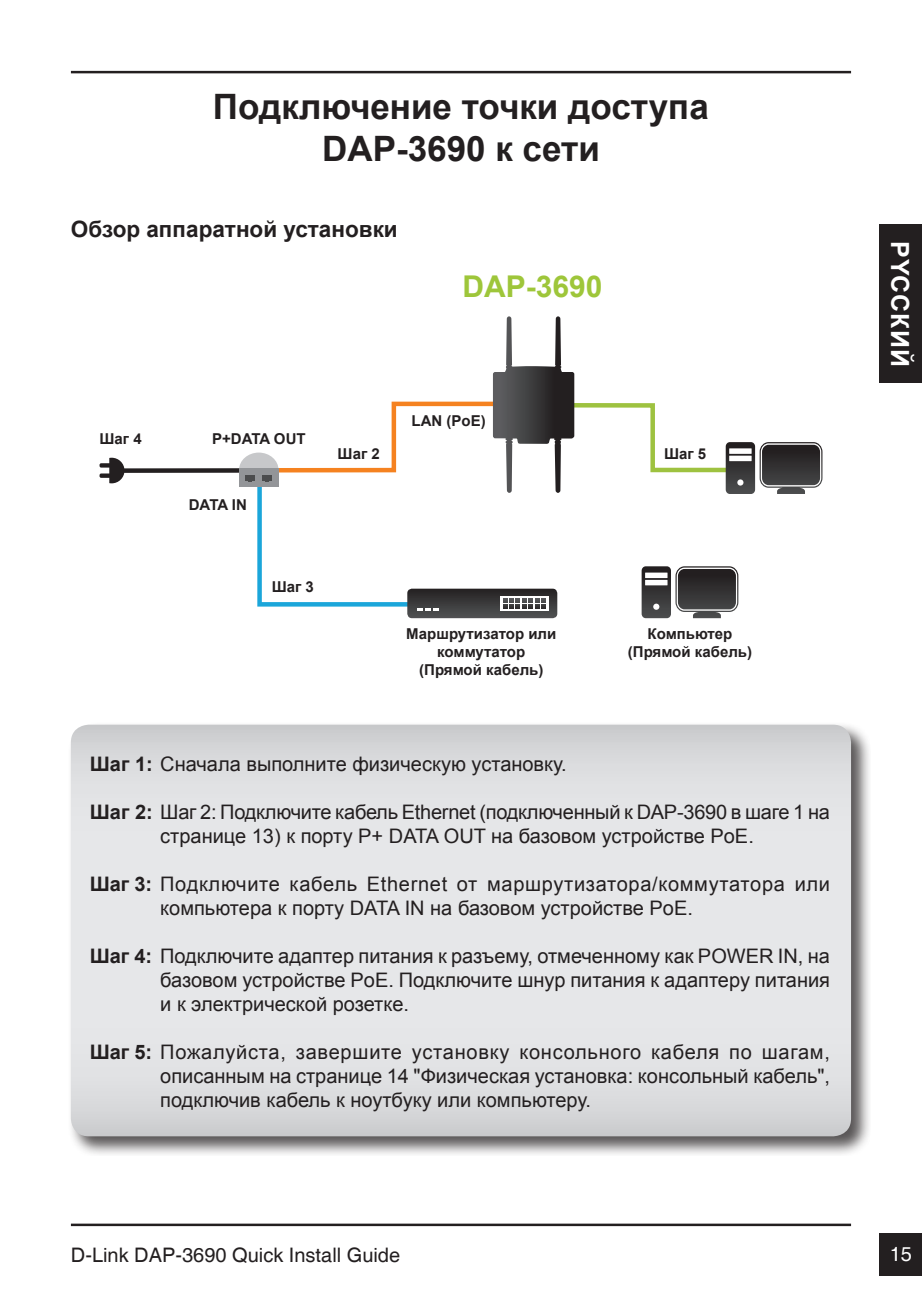
<style>
.page{position:relative;width:922px;height:1297px;background:#fff}
.page>*{position:absolute;margin:0;border:0;box-sizing:border-box;transform-origin:0 0}
.t1{font:700 35px/42px "Arial";color:#231f20;text-align:center}
.t2{font:700 30px "Arial";color:#9ec63a}
.t3{font:700 25px "Arial";letter-spacing:.035em;color:#fff}
.t4{font:700 22.5px "Arial";color:#231f20}
.t5{font:20px/24px "Arial";color:#231f20;text-align:justify}
.t6{font:20px "Helvetica";color:#231f20}
.t7{font:20px "Helvetica";color:#fff}
.t8{font:700 15px/18px "Arial";color:#231f20;text-align:center}
.s1{font-weight:700}
</style>
<div class="page">
<hr style="left:71px;top:71px;width:779px;height:2px;background:#231f20">
<hr style="left:71px;top:1223px;width:779px;height:3px;background:#231f20">
<div style="left:879px;top:1233px;width:42px;height:43px;background:#231f20"></div>
<div style="left:879px;top:224px;width:42px;height:159px;background:#231f20"></div>
<div style="left:67px;top:721px;width:803px;height:435px;background:#231f20;opacity:.75"></div>
<svg style="left:71px;top:725px;width:779px;height:411px"></svg>
<div style="left:124px;top:468px;width:136px;height:5px;background:#231f20"></div>
<svg style="left:109px;top:458px;width:15px;height:25px"></svg>
<div style="left:99px;top:473px;width:17px;height:5px;background:#231f20;border-radius:2px"></div>
<div style="left:99px;top:463px;width:17px;height:5px;background:#231f20;border-radius:2px"></div>
<svg style="left:239px;top:316px;width:583px;height:302px"></svg>
<h1 class="t1" style="left:213px;top:87px;width:497px">Подключение точки доступа<br>DAP-3690 к сети</h1>
<p class="t4" style="left:71px;top:214px;width:328px">Обзор аппаратной установки</p>
<h2 class="t2" style="left:462px;top:267px;width:142px">DAP-3690</h2>
<p class="t8" style="left:99px;top:430px;width:44px">Шаг 4</p>
<p class="t8" style="left:212px;top:430px;width:95px">P+DATA OUT</p>
<p class="t8" style="left:189px;top:497px;width:60px">DATA IN</p>
<p class="t8" style="left:337px;top:445px;width:44px">Шаг 2</p>
<p class="t8" style="left:411px;top:412px;width:76px">LAN (PoE)</p>
<p class="t8" style="left:664px;top:445px;width:44px">Шаг 5</p>
<p class="t8" style="left:271px;top:579px;width:44px">Шаг 3</p>
<p class="t8" style="left:406px;top:626px;width:151px">Маршрутизатор или коммутатор (Прямой кабель)</p>
<p class="t8" style="left:627px;top:626px;width:126px">Компьютер (Прямой кабель)</p>
<p class="t5" style="left:90px;top:752px;width:478px"><span class="s1">Шаг 1:</span> Сначала выполните физическую установку.</p>
<p class="t5" style="left:90px;top:800px;width:741px;text-align:center"><span class="s1">Шаг 2:</span> Шаг 2: Подключите кабель Ethernet (подключенный к DAP-3690 в шаге 1 на странице 13) к порту P+ DATA OUT на базовом устройстве PoE.</p>
<p class="t5" style="left:160px;top:872px;width:671px;text-indent:-70px"><span class="s1">Шаг 3:</span> Подключите кабель Ethernet от маршрутизатора/коммутатора или компьютера к порту DATA IN на базовом устройстве PoE.</p>
<p class="t5" style="left:160px;top:944px;width:671px;text-indent:-70px"><span class="s1">Шаг 4:</span> Подключите адаптер питания к разъему, отмеченному как POWER IN, на базовом устройстве PoE. Подключите шнур питания к адаптеру питания и к электрической розетке.</p>
<p class="t5" style="left:160px;top:1040px;width:671px;text-indent:-70px"><span class="s1">Шаг 5:</span> Пожалуйста, завершите установку консольного кабеля по шагам, описанным на странице 14 "Физическая установка: консольный кабель", подключив кабель к ноутбуку или компьютеру.</p>
<p class="t3" style="left:916px;top:241px;width:127px;rotate:90deg">PYCCКИЙ</p>
<p class="t6" style="left:71px;top:1243px;width:330px">D-Link DAP-3690 Quick Install Guide</p>
<p class="t7" style="left:889px;top:1242px;width:24px">15</p>
</div>
